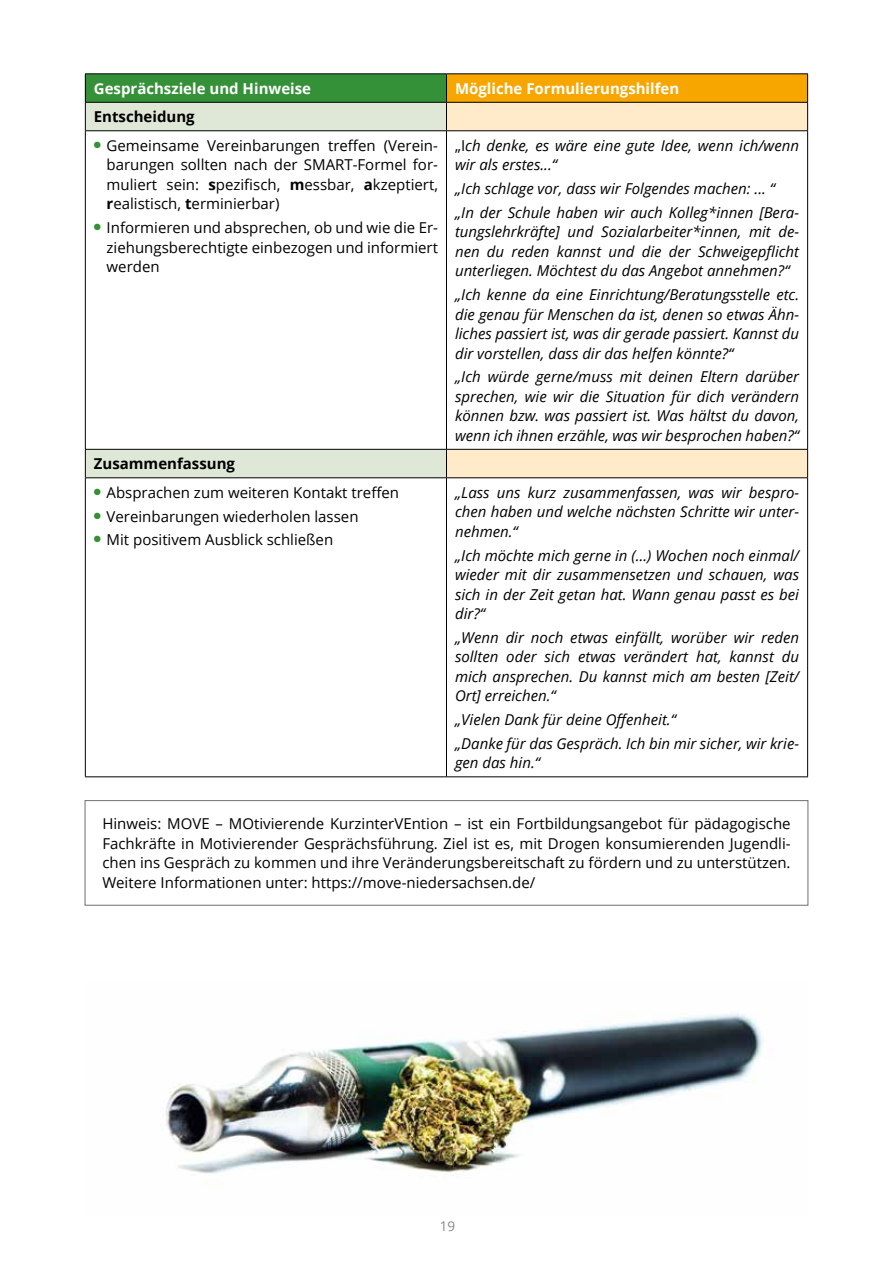
<style>
.page{position:relative;width:893px;height:1263px;background:#fff}
.page>*{position:absolute;margin:0;border:0;box-sizing:border-box;transform-origin:0 0}
.t1{font:italic 15px/19.5px "Open Sans";color:#000;text-align:justify}
.t2{font:15px/19.5px "Open Sans";color:#000;text-align:justify}
.t3{font:700 15px "Open Sans";color:#fff}
.t4{font:700 15px "Open Sans";color:#000}
.t5{font:13.5px "Open Sans";color:#898888}
.s1{font-weight:700}
.s2{font-style:normal}
</style>
<div class="page">
<div style="left:85px;top:74px;width:361px;height:28px;background:#359138"></div>
<div style="left:446px;top:74px;width:362px;height:28px;background:#f7a600"></div>
<svg style="left:86px;top:103px;width:360px;height:374px"></svg>
<svg style="left:447px;top:103px;width:360px;height:374px"></svg>
<hr style="left:85px;top:74px;width:361px;height:1px;background:#000">
<hr style="left:446px;top:74px;width:362px;height:1px;background:#000">
<hr style="left:85px;top:102px;width:361px;height:1px;background:#000">
<hr style="left:446px;top:102px;width:362px;height:1px;background:#000">
<svg style="left:85px;top:74px;width:1px;height:56px"></svg>
<svg style="left:446px;top:74px;width:1px;height:56px"></svg>
<svg style="left:807px;top:74px;width:1px;height:56px"></svg>
<hr style="left:85px;top:130px;width:361px;height:1px;background:#000">
<hr style="left:85px;top:131px;width:1px;height:318px;background:#000">
<hr style="left:446px;top:130px;width:362px;height:1px;background:#000">
<hr style="left:446px;top:131px;width:1px;height:318px;background:#000">
<hr style="left:807px;top:131px;width:1px;height:318px;background:#000">
<hr style="left:85px;top:449px;width:361px;height:1px;background:#000">
<svg style="left:85px;top:450px;width:1px;height:27px"></svg>
<hr style="left:446px;top:449px;width:362px;height:1px;background:#000">
<svg style="left:446px;top:450px;width:1px;height:27px"></svg>
<svg style="left:807px;top:450px;width:1px;height:27px"></svg>
<hr style="left:85px;top:477px;width:361px;height:1px;background:#000">
<hr style="left:85px;top:478px;width:1px;height:298px;background:#000">
<hr style="left:446px;top:477px;width:362px;height:1px;background:#000">
<hr style="left:446px;top:478px;width:1px;height:298px;background:#000">
<hr style="left:807px;top:478px;width:1px;height:298px;background:#000">
<hr style="left:85px;top:776px;width:361px;height:1px;background:#000">
<hr style="left:446px;top:776px;width:362px;height:1px;background:#000">
<img style="left:166px;top:1013px;width:597px;height:163px">
<div style="left:85px;top:800px;width:723px;height:105px;border:1px solid #706f6f"></div>
<p class="t3" style="left:94px;top:78px;width:219px">Gesprächsziele und Hinweise</p>
<p class="t3" style="left:455px;top:78px;width:226px">Mögliche Formulierungshilfen</p>
<p class="t4" style="left:94px;top:106px;width:102px">Entscheidung</p>
<p class="t2" style="left:107px;top:135px;width:333px;text-indent:-13px"><sup>●</sup> Gemeinsame Vereinbarungen treffen (Verein&shy;barungen sollten nach der SMART-Formel for&shy;muliert sein: <span class="s1">s</span>pezifisch, <span class="s1">m</span>essbar, <span class="s1">a</span>kzeptiert, <span class="s1">r</span>ealistisch, <span class="s1">t</span>erminierbar)</p>
<p class="t2" style="left:107px;top:217px;width:333px;text-indent:-13px"><sup>●</sup> Informieren und absprechen, ob und wie die Er&shy;ziehungsberechtigte einbezogen und informiert werden</p>
<p class="t1" style="left:455px;top:135px;width:346px"><span class="s2">„I</span>ch denke, es wäre eine gute Idee, wenn ich/wenn wir als erstes...“</p>
<p class="t1" style="left:455px;top:176px;width:346px;line-height:23.7px">„Ich schlage vor, dass wir Folgendes machen: ... “<br>„In der Schule haben wir auch Kolleg*innen [Bera-</p>
<p class="t1" style="left:455px;top:222px;width:346px">tungslehrkräfte] und Sozialarbeiter*innen, mit de&shy;nen du reden kannst und die der Schweigepflicht unterliegen. Möchtest du das Angebot annehmen?“</p>
<p class="t1" style="left:455px;top:284px;width:346px">„Ich kenne da eine Einrichtung/Beratungsstelle etc. die genau für Menschen da ist, denen so etwas Ähn&shy;liches passiert ist, was dir gerade passiert. Kannst du dir vorstellen, dass dir das helfen könnte?“</p>
<p class="t1" style="left:455px;top:367px;width:346px">„Ich würde gerne/muss mit deinen Eltern darüber sprechen, wie wir die Situation für dich verändern können bzw. was passiert ist. Was hältst du davon, wenn ich ihnen erzähle, was wir besprochen haben?“</p>
<p class="t4" style="left:94px;top:453px;width:143px">Zusammenfassung</p>
<p class="t2" style="left:94px;top:482px;width:307px"><sup>●</sup> Absprachen zum weiteren Kontakt treffen</p>
<p class="t2" style="left:94px;top:506px;width:266px"><sup>●</sup> Vereinbarungen wiederholen lassen</p>
<p class="t2" style="left:94px;top:530px;width:241px"><sup>●</sup> Mit positivem Ausblick schließen</p>
<p class="t1" style="left:455px;top:482px;width:346px">„Lass uns kurz zusammenfassen, was wir bespro&shy;chen haben und welche nächsten Schritte wir unter&shy;nehmen.“</p>
<p class="t1" style="left:455px;top:545px;width:346px">„Ich möchte mich gerne in (…) Wochen noch einmal/ wieder mit dir zusammensetzen und schauen, was sich in der Zeit getan hat. Wann genau passt es bei dir?“</p>
<p class="t1" style="left:455px;top:627px;width:346px">„Wenn dir noch etwas einfällt, worüber wir reden sollten oder sich etwas verändert hat, kannst du mich ansprechen. Du kannst mich am besten [Zeit/ Ort] erreichen.“</p>
<p class="t1" style="left:455px;top:707px;width:346px;line-height:23.7px">„Vielen Dank für deine Offenheit.“<br>„Danke für das Gespräch. Ich bin mir sicher, wir krie-</p>
<p class="t1" style="left:455px;top:753px;width:87px">gen das hin.“</p>
<p class="t2" style="left:102px;top:814px;width:690px">Hinweis: MOVE – MOtivierende KurzinterVEntion – ist ein Fortbildungsangebot für pädagogische Fachkräfte in Motivierender Gesprächsführung. Ziel ist es, mit Drogen konsumierenden Jugendli&shy;chen ins Gespräch zu kommen und ihre Veränderungsbereitschaft zu fördern und zu unterstützen.<br>Weitere Informationen unter: https://move-niedersachsen.de/</p>
<p class="t5" style="left:440px;top:1216px;width:17px">19</p>
</div>
